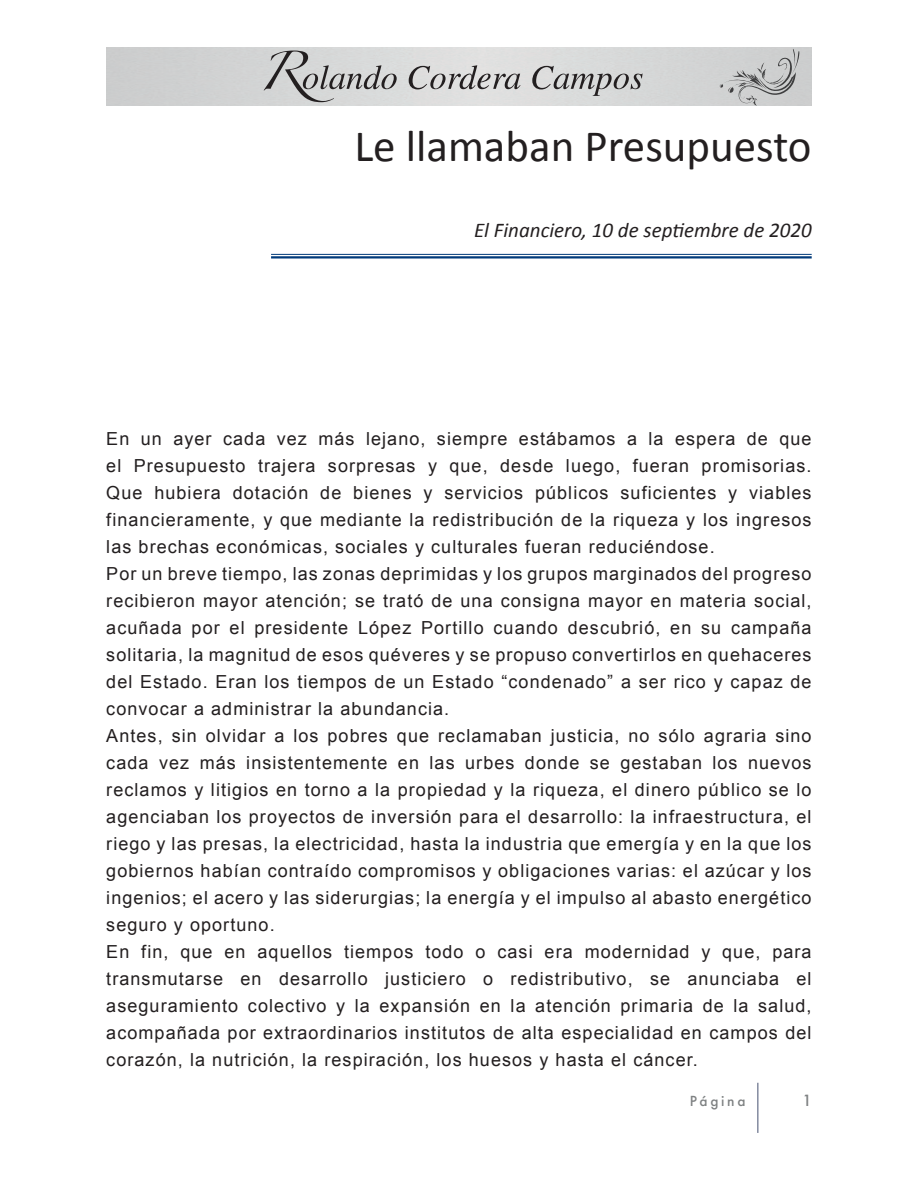
<style>
.page{position:relative;width:918px;height:1188px;background:#fff}
.page>*{position:absolute;margin:0;border:0;box-sizing:border-box;transform-origin:0 0}
.t1{font:45px "Calibri";color:#231f20}
.t2{font:italic 21px "Calibri";color:#231f20}
.t3{font:18px/27px "Arial";letter-spacing:.06em;color:#231f20;text-align:justify}
.t4{font:500 15px "Futura";color:#7e8182}
.t5{font:500 13.5px "Futura";letter-spacing:.2em;color:#7e8182}
</style>
<div class="page">
<svg style="left:264px;top:51px;width:133px;height:51px;background:#bbbcbc"></svg>
<svg style="left:409px;top:65px;width:112px;height:24px;background:#b4b3b3"></svg>
<svg style="left:532px;top:66px;width:111px;height:30px;background:#b7b7b7"></svg>
<svg style="left:719px;top:49px;width:80px;height:57px;background:#bfc0c1"></svg>
<hr style="left:757px;top:1083px;width:2px;height:50px;background:#848ba0">
<hr style="left:271px;top:254px;width:541px;height:1px;background:#013a7a">
<hr style="left:271px;top:256px;width:541px;height:3px;background:#013a7a">
<p class="t1" style="left:354px;top:118px;width:459px">Le llamaban Presupuesto</p>
<p class="t2" style="left:474px;top:216px;width:339px">El Financiero, 10 de septiembre de 2020</p>
<p class="t3" style="left:106px;top:425px;width:707px">En un ayer cada vez más lejano, siempre estábamos a la espera de que el Presupuesto trajera sorpresas y que, desde luego, fueran promisorias.<br>Que hubiera dotación de bienes y servicios públicos suficientes y viables financieramente, y que mediante la redistribución de la riqueza y los ingresos las brechas económicas, sociales y culturales fueran reduciéndose.</p>
<p class="t3" style="left:106px;top:560px;width:707px">Por un breve tiempo, las zonas deprimidas y los grupos marginados del progreso recibieron mayor atención; se trató de una consigna mayor en materia social, acuñada por el presidente López Portillo cuando descubrió, en su campaña solitaria, la magnitud de esos quéveres y se propuso convertirlos en quehaceres del Estado. Eran los tiempos de un Estado “condenado” a ser rico y capaz de convocar a administrar la abundancia.</p>
<p class="t3" style="left:106px;top:722px;width:707px">Antes, sin olvidar a los pobres que reclamaban justicia, no sólo agraria sino cada vez más insistentemente en las urbes donde se gestaban los nuevos reclamos y litigios en torno a la propiedad y la riqueza, el dinero público se lo agenciaban los proyectos de inversión para el desarrollo: la infraestructura, el riego y las presas, la electricidad, hasta la industria que emergía y en la que los gobiernos habían contraído compromisos y obligaciones varias: el azúcar y los ingenios; el acero y las siderurgias; la energía y el impulso al abasto energético seguro y oportuno.</p>
<p class="t3" style="left:106px;top:938px;width:707px">En fin, que en aquellos tiempos todo o casi era modernidad y que, para transmutarse en desarrollo justiciero o redistributivo, se anunciaba el aseguramiento colectivo y la expansión en la atención primaria de la salud, acompañada por extraordinarios institutos de alta especialidad en campos del corazón, la nutrición, la respiración, los huesos y hasta el cáncer.</p>
<p class="t5" style="left:690px;top:1092px;width:57px">Página</p>
<p class="t4" style="left:802px;top:1091px;width:11px">1</p>
</div>
